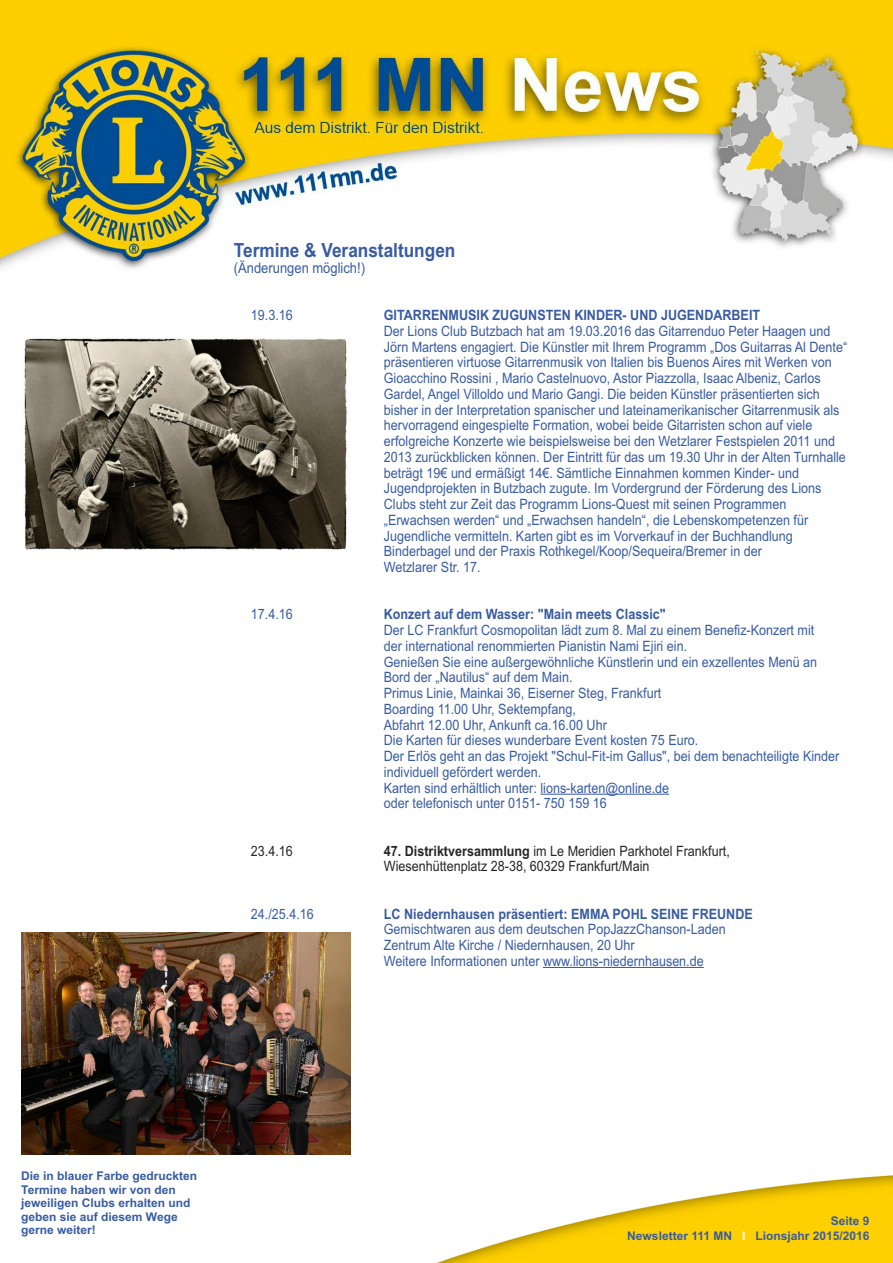
<style>
.page{position:relative;width:893px;height:1263px;background:#fff}
.page>*{position:absolute;margin:0;border:0;box-sizing:border-box;transform-origin:0 0}
.t1{font:700 19.5px "Arial";color:#385ba3;scale:.88 1}
.t2{font:14.7px "Arial";color:#385ba3;scale:.88 1}
.t3{font:14.25px/15.8px "Arial";color:#385ba3;scale:.88 1}
.t4{font:700 14.25px "Arial";color:#385ba3;scale:.88 1}
.t5{font:14.25px/15.8px "Arial";color:#272627;scale:.88 1}
.t6{font:700 12px/13.5px "Arial";color:#385ba3;text-align:right}
.s1{font-weight:700}
.s2{color:#fff}
</style>
<div class="page">
<img style="left:0;top:0;width:893px;height:269px">
<img style="left:21px;top:1154px;width:872px;height:109px">
<hr style="left:540px;top:794px;width:129px;height:1px;background:#385ba3">
<hr style="left:543px;top:967px;width:161px;height:1px;background:#385ba3">
<img style="left:24px;top:337px;width:323px;height:213px">
<img style="left:21px;top:932px;width:330px;height:222px">
<h1 class="t1" style="left:234px;top:239px;width:253px">Termine &amp; Veranstaltungen</h1>
<p class="t2" style="left:234px;top:259px;width:151px">(Änderungen möglich!)</p>
<p class="t3" style="left:251px;top:307px;width:49px">19.3.16</p>
<p class="t4" style="left:384px;top:307px;width:429px">GITARRENMUSIK ZUGUNSTEN KINDER- UND JUGENDARBEIT</p>
<p class="t3" style="left:384px;top:323px;width:528px">Der Lions Club Butzbach hat am 19.03.2016 das Gitarrenduo Peter Haagen und Jörn Martens engagiert. Die Künstler mit Ihrem Programm „Dos Guitarras Al Dente“ präsentieren virtuose Gitarrenmusik von Italien bis Buenos Aires mit Werken von Gioacchino Rossini , Mario Castelnuovo, Astor Piazzolla, Isaac Albeniz, Carlos Gardel, Angel Villoldo und Mario Gangi. Die beiden Künstler präsentierten sich bisher in der Interpretation spanischer und lateinamerikanischer Gitarrenmusik als hervorragend eingespielte Formation, wobei beide Gitarristen schon auf viele erfolgreiche Konzerte wie beispielsweise bei den Wetzlarer Festspielen 2011 und 2013 zurückblicken können. Der Eintritt für das um 19.30 Uhr in der Alten Turnhalle beträgt 19€ und ermäßigt 14€. Sämtliche Einnahmen kommen Kinder- und Jugendprojekten in Butzbach zugute. Im Vordergrund der Förderung des Lions Clubs steht zur Zeit das Programm Lions-Quest mit seinen Programmen „Erwachsen werden“ und „Erwachsen handeln“, die Lebenskompetenzen für Jugendliche vermitteln. Karten gibt es im Vorverkauf in der Buchhandlung Binderbagel und der Praxis Rothkegel/Koop/Sequeira/Bremer in der<br>Wetzlarer Str. 17.</p>
<p class="t3" style="left:251px;top:607px;width:49px">17.4.16</p>
<p class="t4" style="left:384px;top:606px;width:322px">Konzert auf dem Wasser: "Main meets Classic"</p>
<p class="t3" style="left:384px;top:622px;width:519px">Der LC Frankfurt Cosmopolitan lädt zum 8. Mal zu einem Benefiz-Konzert mit<br>der international renommierten Pianistin Nami Ejiri ein.<br>Genießen Sie eine außergewöhnliche Künstlerin und ein exzellentes Menü an Bord der „Nautilus“ auf dem Main.<br>Primus Linie, Mainkai 36, Eiserner Steg, Frankfurt<br>Boarding 11.00 Uhr, Sektempfang,<br>Abfahrt 12.00 Uhr, Ankunft ca.16.00 Uhr<br>Die Karten für dieses wunderbare Event kosten 75 Euro.<br>Der Erlös geht an das Projekt "Schul-Fit-im Gallus", bei dem benachteiligte Kinder individuell gefördert werden.<br>Karten sind erhältlich unter: lions-karten@online.de<br>oder telefonisch unter 0151- 750 159 16</p>
<p class="t5" style="left:251px;top:843px;width:49px">23.4.16</p>
<p class="t5" style="left:384px;top:843px;width:395px"><span class="s1">47. Distriktversammlung</span> im Le Meridien Parkhotel Frankfurt,<br>Wiesenhüttenplatz 28-38, 60329 Frankfurt/Main</p>
<p class="t3" style="left:251px;top:906px;width:73px">24./25.4.16</p>
<p class="t4" style="left:384px;top:905px;width:421px">LC Niedernhausen präsentiert: EMMA POHL SEINE FREUNDE</p>
<p class="t3" style="left:384px;top:922px;width:390px">Gemischtwaren aus dem deutschen PopJazzChanson-Laden<br>Zentrum Alte Kirche / Niedernhausen, 20 Uhr<br>Weitere Informationen unter www.lions-niedernhausen.de</p>
<p class="t6" style="left:21px;top:1169px;width:178px;text-align:left">Die in blauer Farbe gedruckten<br>Termine haben wir von den jeweiligen Clubs erhalten und geben sie auf diesem Wege gerne weiter!</p>
<p class="t6" style="left:627px;top:1214px;width:244px;line-height:15px">Seite 9<br>Newsletter 111 MN <span class="s2">I</span> Lionsjahr 2015/2016</p>
</div>
